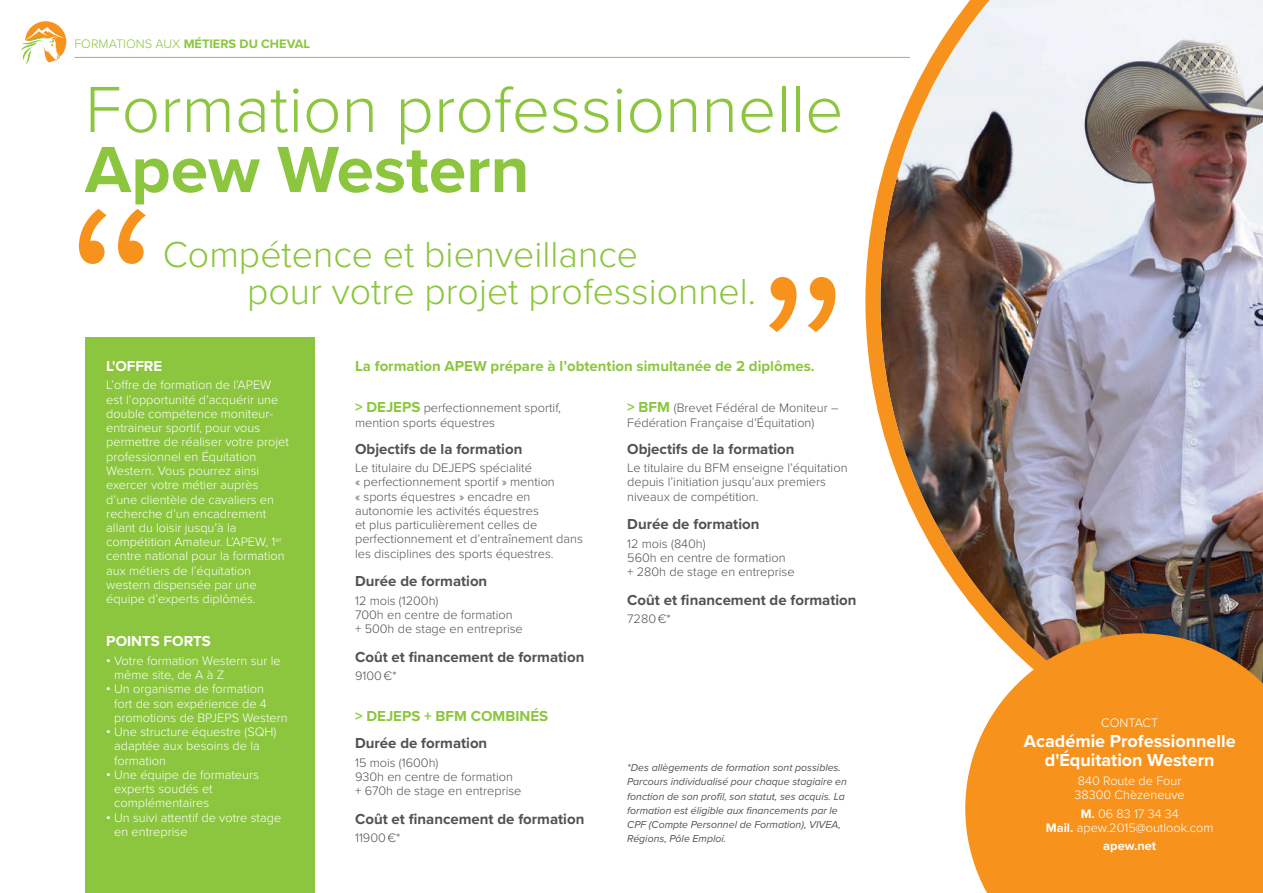
<style>
.page{position:relative;width:1263px;height:893px;background:#fff}
.page>*{position:absolute;margin:0;border:0;box-sizing:border-box;transform-origin:0 0}
.t1{font:300 275.7px "Proxima Nova";color:#f7931d}
.t2{font:300 67.5px "Proxima Nova";color:#8bc63e}
.t3{font:700 67.5px "Proxima Nova";color:#8bc63e}
.t4{font:300 37.5px/37.5px "Proxima Nova";color:#8bc63e}
.t5{font:700 18px/19.5px "Proxima Nova";color:#fff;text-align:center}
.t6{font:700 15px "Proxima Nova";color:#505353}
.t7{font:700 15px "Proxima Nova";color:#8bc63e}
.t8{font:700 15px "Proxima Nova";color:#fff}
.t9{font:300 12.75px/14.2px "Proxima Nova";color:#fff}
.t10{font:300 12.75px/14.2px "Proxima Nova";color:#505353}
.t11{font:700 12.75px "Proxima Nova";color:#8bc63e}
.t12{font:700 12.75px "Proxima Nova";color:#fff}
.t13{font:italic 10.5px/14.2px "Proxima Nova";color:#505353}
.s1{font-weight:300}
.s2{font-weight:700}
.s3{font-weight:700;font-size:15px;color:#8bc63e}
</style>
<div class="page">
<img style="left:865px;top:0;width:398px;height:633px">
<svg style="left:21px;top:21px;width:45px;height:43px"></svg>
<svg style="left:965px;top:633px;width:298px;height:260px;fill:#f7931d"></svg>
<div style="left:85px;top:337px;width:230px;height:556px;background:#8bc63e"></div>
<hr style="left:74px;top:57px;width:836px;height:1px;background:#8bc63e">
<p class="t11" style="left:74px;top:34px;width:237px"><span class="s1">FORMATIONS AUX</span> MÉTIERS DU CHEVAL</p>
<h2 class="t2" style="left:85px;top:59px;width:760px">Formation professionnelle</h2>
<h2 class="t3" style="left:85px;top:119px;width:446px">Apew Western</h2>
<h1 class="t1" style="left:62px;top:98px;width:101px">“</h1>
<h3 class="t4" style="left:247px;top:234px;width:510px;text-indent:-84px">Compétence et bienveillance<br>pour votre projet professionnel.</h3>
<h1 class="t1" style="left:753px;top:166px;width:101px">”</h1>
<p class="t8" style="left:106px;top:355px;width:58px">L'OFFRE</p>
<p class="t7" style="left:355px;top:355px;width:461px">La formation APEW prépare à l’obtention simultanée de 2 diplômes.</p>
<p class="t9" style="left:106px;top:377px;width:184px">L’offre de formation de l’APEW est l’opportunité d’acquérir une double compétence moniteur&shy;entraineur sportif, pour vous permettre de réaliser votre projet professionnel en Équitation<br>Western. Vous pourrez ainsi exercer votre métier auprès d’une clientèle de cavaliers en recherche d’un encadrement allant du loisir jusqu’à la compétition Amateur. L’APEW, 1<sup>er </sup>centre national pour la formation aux métiers de l’équitation western dispensée par une équipe d’experts diplômés.</p>
<p class="t8" style="left:106px;top:630px;width:106px">POINTS FORTS</p>
<p class="t9" style="left:114px;top:653px;width:168px;text-indent:-8px"><span class="s2">•</span> Votre formation Western sur le même site, de A à Z</p>
<p class="t9" style="left:114px;top:681px;width:175px;text-indent:-8px"><span class="s2">•</span> Un organisme de formation<br>fort de son expérience de 4 promotions de BPJEPS Western</p>
<p class="t9" style="left:114px;top:724px;width:164px;text-indent:-8px"><span class="s2">•</span> Une structure équestre (SQH) adaptée aux besoins de la formation</p>
<p class="t9" style="left:114px;top:767px;width:146px;text-indent:-8px"><span class="s2">•</span> Une équipe de formateurs experts soudés et complémentaires</p>
<p class="t9" style="left:114px;top:809px;width:169px;text-indent:-8px"><span class="s2">•</span> Un suivi attentif de votre stage en entreprise</p>
<p class="t10" style="left:355px;top:400px;width:207px"><span class="s3">&gt; DEJEPS</span> perfectionnement sportif, mention sports équestres</p>
<p class="t6" style="left:355px;top:437px;width:169px">Objectifs de la formation</p>
<p class="t10" style="left:355px;top:460px;width:229px">Le titulaire du DEJEPS spécialité<br>« perfectionnement sportif » mention<br>« sports équestres » encadre en autonomie les activités équestres<br>et plus particulièrement celles de perfectionnement et d’entraînement dans les disciplines des sports équestres.</p>
<p class="t6" style="left:355px;top:570px;width:134px">Durée de formation</p>
<p class="t10" style="left:355px;top:592px;width:169px">12 mois (1200h)<br>700h en centre de formation<br>+ 500h de stage en entreprise</p>
<p class="t6" style="left:355px;top:645px;width:231px">Coût et financement de formation</p>
<p class="t10" style="left:355px;top:668px;width:43px">9100 €*</p>
<p class="t7" style="left:355px;top:705px;width:195px">&gt; DEJEPS + BFM COMBINÉS</p>
<p class="t6" style="left:355px;top:732px;width:134px">Durée de formation</p>
<p class="t10" style="left:355px;top:755px;width:168px">15 mois (1600h)<br>930h en centre de formation + 670h de stage en entreprise</p>
<p class="t6" style="left:355px;top:808px;width:231px">Coût et financement de formation</p>
<p class="t10" style="left:355px;top:830px;width:47px">11900 €*</p>
<p class="t10" style="left:627px;top:400px;width:213px"><span class="s3">&gt; BFM</span> (Brevet Fédéral de Moniteur –<br>Fédération Française d’Équitation)</p>
<p class="t6" style="left:627px;top:437px;width:169px">Objectifs de la formation</p>
<p class="t10" style="left:627px;top:460px;width:222px">Le titulaire du BFM enseigne l’équitation depuis l’initiation jusqu’aux premiers niveaux de compétition.</p>
<p class="t6" style="left:627px;top:513px;width:134px">Durée de formation</p>
<p class="t10" style="left:627px;top:535px;width:169px">12 mois (840h)<br>560h en centre de formation + 280h de stage en entreprise</p>
<p class="t6" style="left:627px;top:588px;width:231px">Coût et financement de formation</p>
<p class="t10" style="left:627px;top:611px;width:45px">7280 €*</p>
<p class="t13" style="left:627px;top:760px;width:221px">*Des allègements de formation sont possibles.<br>Parcours individualisé pour chaque stagiaire en fonction de son profil, son statut, ses acquis. La formation est éligible aux financements par le CPF (Compte Personnel de Formation), VIVEA, Régions, Pôle Emploi.</p>
<p class="t9" style="left:1101px;top:715px;width:59px">CONTACT</p>
<h3 class="t5" style="left:1024px;top:731px;width:213px">Académie Professionnelle d'Équitation Western</h3>
<p class="t9" style="left:1074px;top:773px;width:112px">840 Route de Four<br>38300 Chèzeneuve</p>
<p class="t9" style="left:1046px;top:806px;width:169px;text-align:center"><span class="s2">M.</span> 06 83 17 34 34<br><span class="s2">Mail.</span> apew.2015@outlook.com</p>
<p class="t12" style="left:1103px;top:837px;width:54px">apew.net</p>
</div>
